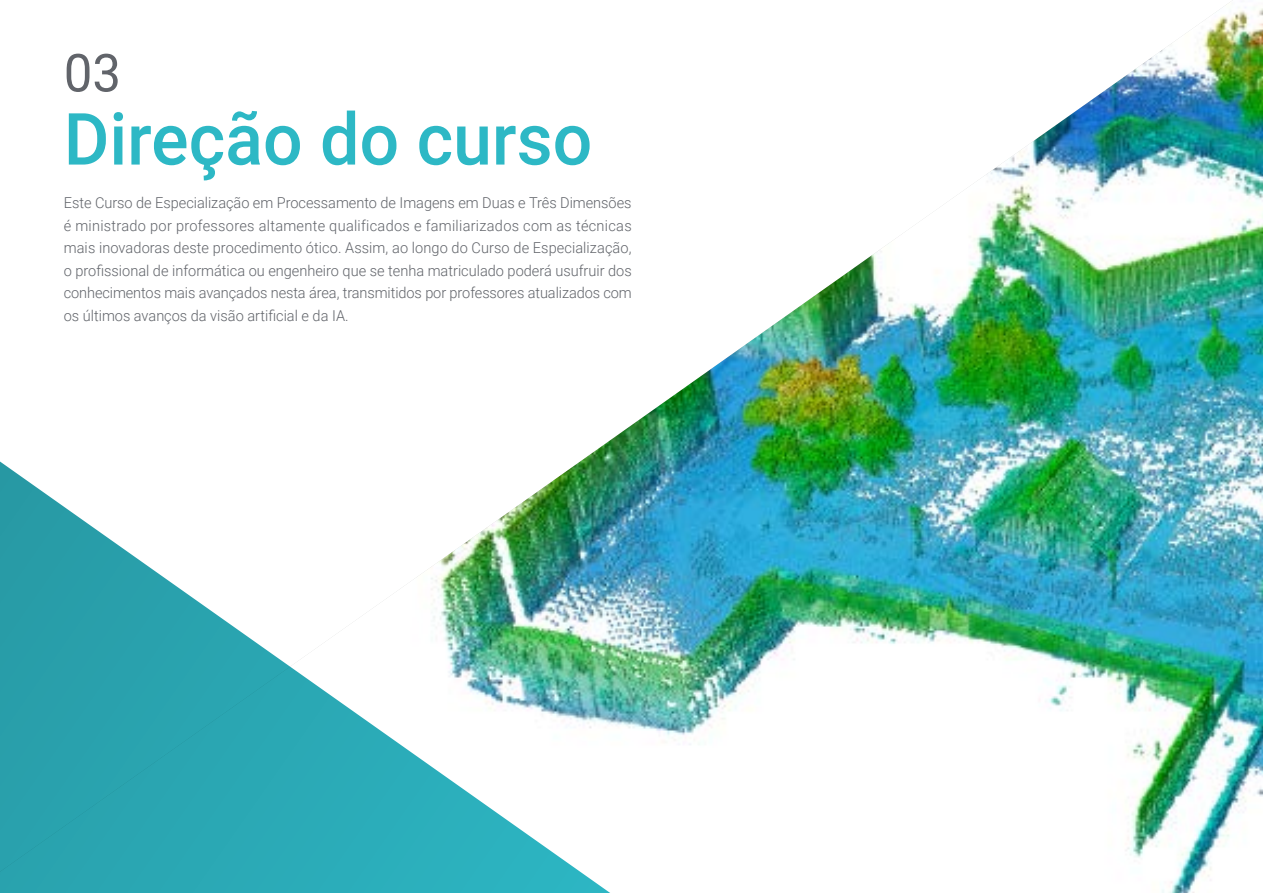
<style>
.page{position:relative;width:1263px;height:893px;background:#fff}
.page>*{position:absolute;margin:0;border:0;box-sizing:border-box;transform-origin:0 0}
.t1{font:500 72px "Roboto";color:#2db8c5}
.t2{font:52.5px "Roboto";color:#61646a}
.t3{font:300 15px/22.5px "Roboto";color:#61646a;text-align:justify}
</style>
<div class="page">
<img style="left:602px;top:0;width:661px;height:893px">
<svg style="left:0;top:446px;width:640px;height:447px"></svg>
<h2 class="t2" style="left:64px;top:36px;width:59px">03</h2>
<h1 class="t1" style="left:64px;top:89px;width:530px">Direção do curso</h1>
<p class="t3" style="left:64px;top:191px;width:570px">Este Curso de Especialização em Processamento de Imagens em Duas e Três Dimensões é ministrado por professores altamente qualificados e familiarizados com as técnicas mais inovadoras deste procedimento ótico. Assim, ao longo do Curso de Especialização, o profissional de informática ou engenheiro que se tenha matriculado poderá usufruir dos conhecimentos mais avançados nesta área, transmitidos por professores atualizados com os últimos avanços da visão artificial e da IA.</p>
</div>
